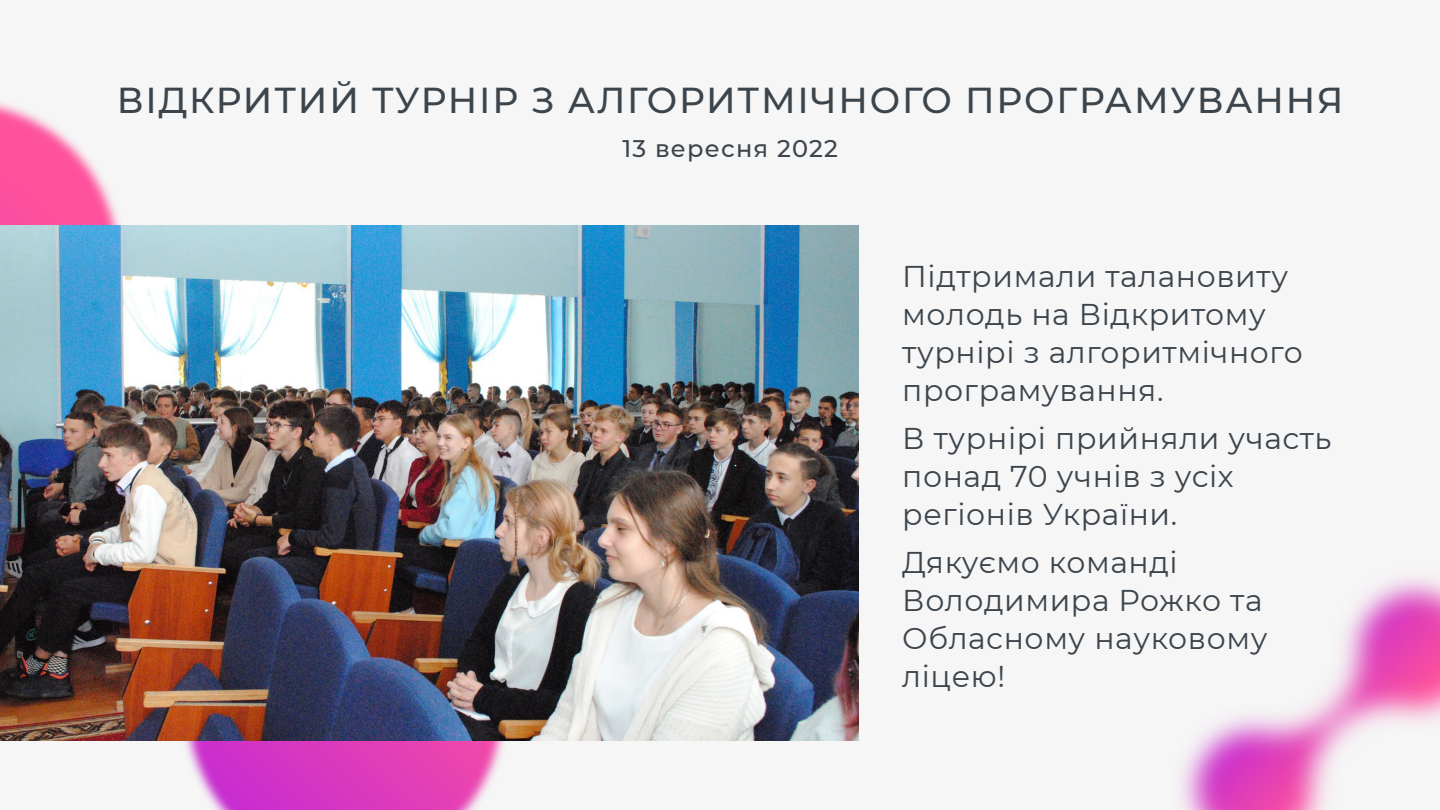
<style>
.page{position:relative;width:1440px;height:810px;background:#f6f6f6}
.page>*{position:absolute;margin:0;border:0;box-sizing:border-box;transform-origin:0 0}
.t1{font:500 36px "Montserrat";letter-spacing:.05em;color:#3c444c}
.t2{font:30px/38px "Montserrat";letter-spacing:.02em;color:#3c444c}
.t3{font:500 24px "Montserrat";letter-spacing:.05em;color:#3c444c}
</style>
<div class="page">
<img style="left:0;top:102px;width:536px;height:708px">
<img style="left:1180px;top:576px;width:260px;height:234px">
<img style="left:0;top:225px;width:858px;height:515px">
<p class="t1" style="left:117px;top:76px;width:1228px">ВІДКРИТИЙ ТУРНІР З АЛГОРИТМІЧНОГО ПРОГРАМУВАННЯ</p>
<p class="t3" style="left:622px;top:132px;width:217px">13 вересня 2022</p>
<p class="t2" style="left:902px;top:257px;width:402px">Підтримали талановиту молодь на Відкритому турнірі з алгоритмічного програмування.</p>
<p class="t2" style="left:902px;top:419px;width:431px">В турнірі прийняли участь понад 70 учнів з усіх регіонів України.</p>
<p class="t2" style="left:902px;top:543px;width:367px">Дякуємо команді<br>Володимира Рожко та<br>Обласному науковому ліцею!</p>
</div>
